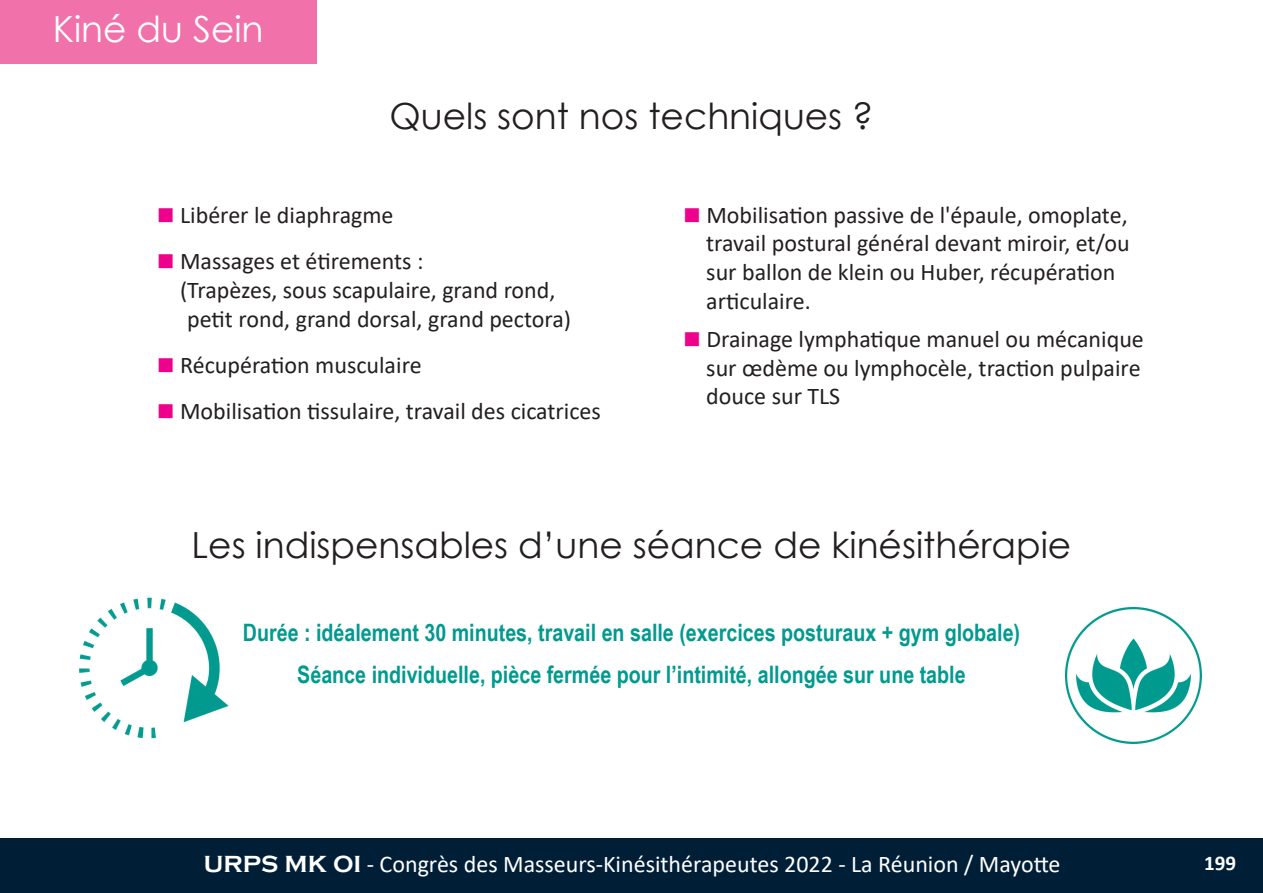
<style>
.page{position:relative;width:1263px;height:893px;background:#fff}
.page>*{position:absolute;margin:0;border:0;box-sizing:border-box;transform-origin:0 0}
.t1{font:36px "Century Gothic";color:#231f20}
.t2{font:36px "Century Gothic";color:#fff}
.t3{font:24px/28.8px "Calibri";color:#231f20}
.t4{font:700 24px/41.5px "Arial Narrow";color:#009a8f;text-align:center}
.t5{font:24px "Calibri";color:#fff}
.t6{font:700 21px "Calibri";color:#fff}
.s1{color:#ed028c}
.s2{font-family:"Copperplate Gothic";font-weight:700}
</style>
<div class="page">
<div style="left:0;top:838px;width:1263px;height:55px;background:#001f37"></div>
<div style="left:0;top:0;width:316px;height:64px;background:#f171ab"></div>
<img style="left:78px;top:597px;width:151px;height:142px">
<img style="left:1065px;top:607px;width:137px;height:136px">
<h1 class="t2" style="left:53px;top:5px;width:212px">Kiné du Sein</h1>
<h1 class="t1" style="left:389px;top:93px;width:485px">Quels sont nos techniques ?</h1>
<p class="t3" style="left:157px;top:202px;width:238px"><span class="s1">■</span> Libérer le diaphragme</p>
<p class="t3" style="left:180px;top:249px;width:393px;text-indent:-23px"><span class="s1">■</span> Massages et étirements :<br>(Trapèzes, sous scapulaire, grand rond, petit rond, grand dorsal, grand pectora)</p>
<p class="t3" style="left:157px;top:352px;width:266px"><span class="s1">■</span> Récupération musculaire</p>
<p class="t3" style="left:157px;top:399px;width:446px"><span class="s1">■</span> Mobilisation tissulaire, travail des cicatrices</p>
<p class="t3" style="left:706px;top:202px;width:425px;text-indent:-23px"><span class="s1">■</span> Mobilisation passive de l'épaule, omoplate, travail postural général devant miroir, et/ou sur ballon de klein ou Huber, récupération articulaire.</p>
<p class="t3" style="left:706px;top:326px;width:439px;text-indent:-23px"><span class="s1">■</span> Drainage lymphatique manuel ou mécanique sur œdème ou lymphocèle, traction pulpaire douce sur TLS</p>
<h1 class="t1" style="left:192px;top:521px;width:881px">Les indispensables d’une séance de kinésithérapie</h1>
<p class="t4" style="left:243px;top:612px;width:779px">Durée : idéalement 30 minutes, travail en salle (exercices posturaux + gym globale) séance individuelle, pièce fermée pour l’intimité, allongée sur une table</p>
<p class="t5" style="left:204px;top:854px;width:858px"><span class="s2">URPS MK OI</span> - Congrès des Masseurs-Kinésithérapeutes 2022 - La Réunion / Mayotte</p>
<p class="t6" style="left:1204px;top:854px;width:33px">199</p>
</div>
